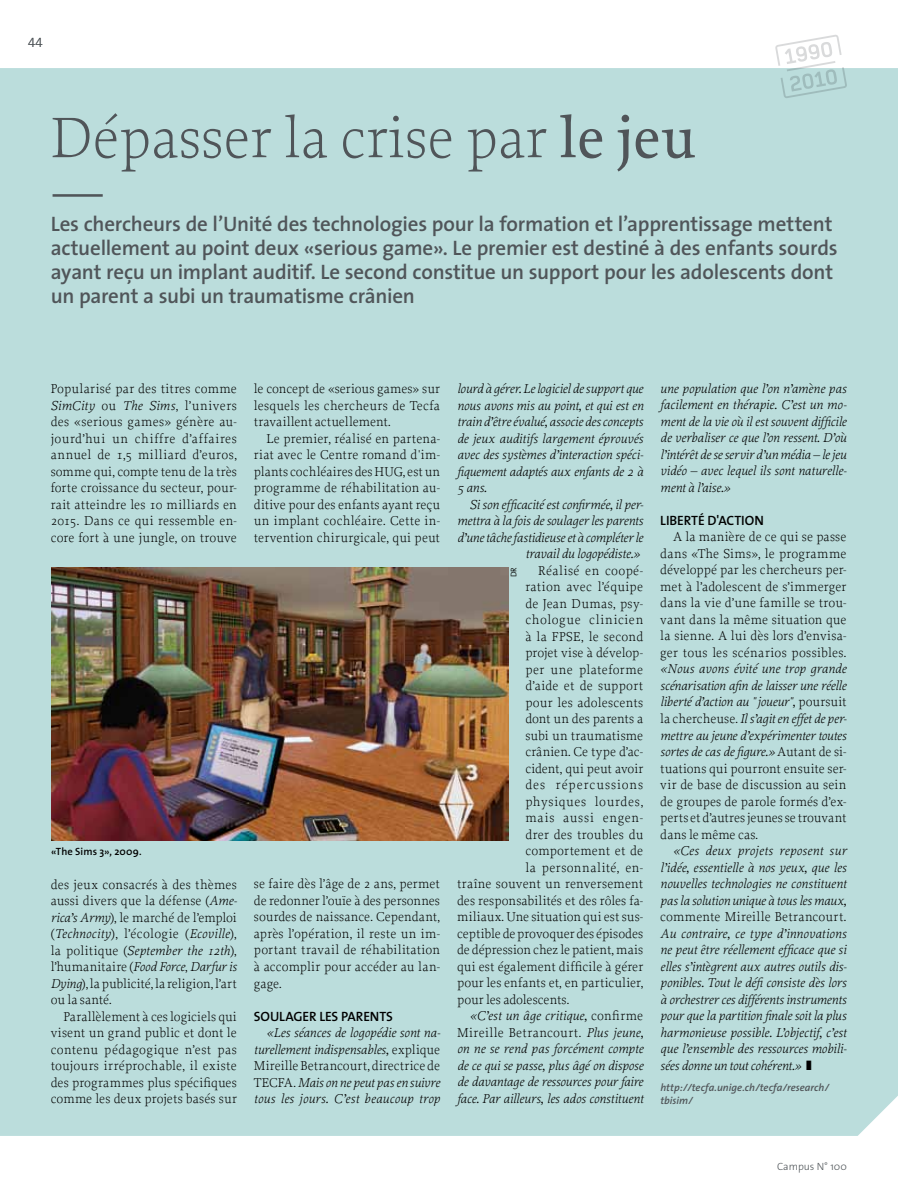
<style>
.page{position:relative;width:898px;height:1204px;background:#fff}
.page>*{position:absolute;margin:0;border:0;box-sizing:border-box;transform-origin:0 0}
.t1{font:300 60px "Proforma";color:#505559}
.t2{font:italic 500 49.5px "Proforma";color:#505559}
.t3{font:600 21px/24px "The Sans";letter-spacing:-.01em;color:#505559}
.t4{font:300 13.5px/16.5px "Proforma";letter-spacing:.015em;color:#000;text-align:justify}
.t5{font:italic 300 13.5px/16.5px "Proforma";letter-spacing:-.005em;color:#000;text-align:justify}
.t6{font:300 13.5px "Proforma";letter-spacing:-.005em;color:#000}
.t7{font:600 13.5px "The Sans";color:#000}
.t8{font:300 13.5px "Proforma";letter-spacing:.05em;color:#000}
.t9{font:300 13.5px "Proforma";letter-spacing:.045em;color:#000}
.t10{font:300 13.5px "Proforma";letter-spacing:.07em;color:#000}
.t11{font:300 13.5px "Proforma";letter-spacing:.06em;color:#000}
.t12{font:13.5px "The Sans Extra Light Caps";color:#505559}
.t13{font:italic 600 10.5px/12.6px "The Sans";color:#505559}
.t14{font:600 10.5px "The Sans";letter-spacing:.01em;color:#000}
.t15{font:300 10.5px "The Sans";color:#505559}
.t16{font:300 8.25px "The Sans";color:#000}
.s1{font-weight:500}
.s2{font-style:italic}
.s3{font-style:normal}
</style>
<div class="page">
<div style="left:0;top:68px;width:897px;height:1067px;background:#bbdddc"></div>
<svg style="left:774px;top:35px;width:72px;height:63px"></svg>
<img style="left:51px;top:567px;width:457px;height:273px">
<p class="t12" style="left:28px;top:31px;width:16px">44</p>
<h1 class="t1" style="left:51px;top:101px;width:646px">Dépasser la crise par <span class="s1">le jeu</span></h1>
<h2 class="t2" style="left:51px;top:159px;width:51px">—</h2>
<p class="t3" style="left:51px;top:211px;width:788px">Les chercheurs de l’Unité des technologies pour la formation et l’apprentissage mettent actuellement au point deux «serious game». Le premier est destiné à des enfants sourds ayant reçu un implant auditif. Le second constitue un support pour les adolescents dont un parent a subi un traumatisme crânien</p>
<p class="t4" style="left:51px;top:380px;width:188px">Popularisé par des titres comme <span class="s2">SimCity</span> ou <span class="s2">The Sims</span>, l’univers des «serious games» génère au&shy;jourd’hui un chiffre d’affaires annuel de 1,5 milliard d’euros, somme qui, compte tenu de la très forte croissance du secteur, pour&shy;rait atteindre les 10 milliards en 2015. Dans ce qui ressemble en&shy;core fort à une jungle, on trouve</p>
<p class="t14" style="left:51px;top:842px;width:92px">«The Sims 3», 2009.</p>
<p class="t4" style="left:51px;top:875px;width:188px">des jeux consacrés à des thèmes aussi divers que la défense (<span class="s2">Ame&shy;rica’s Army</span>), le marché de l’emploi (<span class="s2">Technocity</span>), l’écologie (<span class="s2">Ecoville</span>), la politique (<span class="s2">September the 12th</span>), l’humanitaire (<span class="s2">Food Force</span>, <span class="s2">Darfur is Dying</span>), la publicité, la religion, l’art ou la santé.</p>
<p class="t4" style="left:51px;top:1007px;width:188px;text-indent:13px">Parallèlement à ces logiciels qui visent un grand public et dont le contenu pédagogique n’est pas toujours irréprochable, il existe des programmes plus spécifiques comme les deux projets basés sur</p>
<p class="t4" style="left:254px;top:380px;width:187px">le concept de «serious games» sur lesquels les chercheurs de Tecfa travaillent actuellement.</p>
<p class="t4" style="left:254px;top:430px;width:188px;text-indent:13px">Le premier, réalisé en partena&shy;riat avec le Centre romand d'im&shy;plants cochléaires des HUG, est un programme de réhabilitation au&shy;ditive pour des enfants ayant reçu un implant cochléaire. Cette in&shy;tervention chirurgicale, qui peut</p>
<p class="t4" style="left:254px;top:875px;width:188px">se faire dès l’âge de 2 ans, permet de redonner l’ouïe à des personnes sourdes de naissance. Cependant, après l’opération, il reste un im&shy;portant travail de réhabilitation à accomplir pour accéder au lan&shy;gage.</p>
<p class="t7" style="left:254px;top:1004px;width:16px">Soulager</p>
<p class="t7" style="left:319px;top:1004px;width:30px">les parents</p>
<p class="t5" style="left:254px;top:1023px;width:188px;text-indent:13px">«Les séances de logopédie sont na&shy;turellement indispensables, <span class="s3">explique Mireille Betrancourt, directrice de TECFA.</span> Mais on ne peut pas en suivre tous les jours. C’est beaucoup trop</p>
<p class="t5" style="left:457px;top:380px;width:188px">lourd à gérer. Le logiciel de support que nous avons mis au point, et qui est en train d’être évalué, associe des concepts de jeux auditifs largement éprouvés avec des systèmes d’interaction spéci&shy;fiquement adaptés aux enfants de 2 à 5 ans.</p>
<p class="t5" style="left:457px;top:495px;width:188px;text-align:right">Si son efficacité est confirmée, il per&shy;mettra à la fois de soulager les parents d’une tâche fastidieuse et à compléter le travail du logopédiste.»</p>
<p class="t4" style="left:538px;top:562px;width:107px">Réalisé en coopé-</p>
<p class="t4" style="left:525px;top:578px;width:119px">ration avec l’équipe</p>
<p class="t4" style="left:525px;top:595px;width:119px">de Jean Dumas, psy-</p>
<p class="t8" style="left:525px;top:611px;width:119px">chologue clinicien</p>
<p class="t4" style="left:525px;top:628px;width:119px">à la FPSE, le second</p>
<p class="t4" style="left:525px;top:644px;width:119px">projet vise à dévelop-</p>
<p class="t4" style="left:525px;top:660px;width:119px">per une plateforme</p>
<p class="t4" style="left:525px;top:677px;width:119px">d’aide et de support</p>
<p class="t4" style="left:525px;top:693px;width:119px">pour les adolescents</p>
<p class="t4" style="left:525px;top:710px;width:119px">dont un des parents a</p>
<p class="t4" style="left:525px;top:726px;width:119px">subi un traumatisme</p>
<p class="t4" style="left:525px;top:743px;width:119px">crânien. Ce type d’ac-</p>
<p class="t6" style="left:525px;top:760px;width:119px">cident, qui peut avoir</p>
<p class="t10" style="left:525px;top:776px;width:119px">des répercussions</p>
<p class="t9" style="left:525px;top:793px;width:119px">physiques lourdes,</p>
<p class="t11" style="left:525px;top:809px;width:119px">mais aussi engen-</p>
<p class="t4" style="left:525px;top:825px;width:119px">drer des troubles du</p>
<p class="t4" style="left:525px;top:842px;width:119px">comportement et de</p>
<p class="t4" style="left:525px;top:858px;width:119px">la personnalité, en-</p>
<p class="t4" style="left:457px;top:875px;width:187px">traîne souvent un renversement</p>
<p class="t4" style="left:457px;top:891px;width:188px">des responsabilités et des rôles fa-</p>
<p class="t4" style="left:457px;top:908px;width:188px">miliaux. Une situation qui est sus-</p>
<p class="t6" style="left:457px;top:925px;width:188px">ceptible de provoquer des épisodes</p>
<p class="t6" style="left:457px;top:941px;width:187px">de dépression chez le patient, mais</p>
<p class="t4" style="left:457px;top:957px;width:187px">qui est également difficile à gérer</p>
<p class="t4" style="left:457px;top:974px;width:188px">pour les enfants et, en particulier,</p>
<p class="t6" style="left:457px;top:991px;width:114px">pour les adolescents.</p>
<p class="t5" style="left:469px;top:1007px;width:175px">«C’est un âge critique, <span class="s3">confirme</span></p>
<p class="t4" style="left:457px;top:1023px;width:188px">Mireille Betrancourt. <span class="s2">Plus jeune,</span></p>
<p class="t5" style="left:457px;top:1040px;width:188px">on ne se rend pas forcément compte</p>
<p class="t5" style="left:457px;top:1056px;width:188px">de ce qui se passe, plus âgé on dispose</p>
<p class="t5" style="left:457px;top:1073px;width:187px">de davantage de ressources pour faire</p>
<p class="t5" style="left:457px;top:1089px;width:188px">face. Par ailleurs, les ados constituent</p>
<p class="t16" style="left:506px;top:577px;width:12px;rotate:-90deg">DR</p>
<p class="t5" style="left:660px;top:380px;width:188px">une population que l’on n’amène pas facilement en thérapie. C’est un mo&shy;ment de la vie où il est souvent difficile de verbaliser ce que l’on ressent. D’où l’intérêt de se servir d’un média – le jeu vidéo – avec lequel ils sont naturelle&shy;ment à l’aise.»</p>
<p class="t7" style="left:660px;top:509px;width:13px">Libert</p>
<p class="t7" style="left:697px;top:509px;width:29px">é d'action</p>
<p class="t4" style="left:660px;top:528px;width:188px;text-indent:13px">A la manière de ce qui se passe dans «The Sims», le programme développé par les chercheurs per&shy;met à l’adolescent de s’immerger dans la vie d’une famille se trou&shy;vant dans la même situation que la sienne. A lui dès lors d’envisa&shy;ger tous les scénarios possibles.</p>
<p class="t5" style="left:660px;top:660px;width:188px">«Nous avons évité une trop grande scénarisation afin de laisser une réelle liberté d’action au " joueur", <span class="s3">poursuit la chercheuse.</span> Il s’agit en effet de per&shy;mettre au jeune d’expérimenter toutes sortes de cas de figure.» <span class="s3">Autant de si&shy;tuations qui pourront ensuite ser&shy;vir de base de discussion au sein de groupes de parole formés d’ex&shy;perts et d’autres jeunes se trouvant dans le même cas.</span></p>
<p class="t5" style="left:660px;top:842px;width:188px;text-indent:13px">«Ces deux projets reposent sur l’idée, essentielle à nos yeux, que les nouvelles technologies ne constituent pas la solution unique à tous les maux,</p>
<p class="t4" style="left:660px;top:908px;width:187px">commente Mireille Betrancourt.</p>
<p class="t5" style="left:660px;top:924px;width:188px">Au contraire, ce type d’innovations ne peut être réellement efficace que si elles s’intègrent aux autres outils dis&shy;ponibles. Tout le défi consiste dès lors à orchestrer ces différents instruments pour que la partition finale soit la plus harmonieuse possible. L’objectif, c’est que l’ensemble des ressources mobili&shy;sées donne un tout cohérent.» ❚</p>
<p class="t13" style="left:660px;top:1081px;width:170px">http://tecfa.unige.ch/tecfa/research/ tbisim/</p>
<p class="t15" style="left:776px;top:1157px;width:71px">Campus N° 100</p>
</div>
